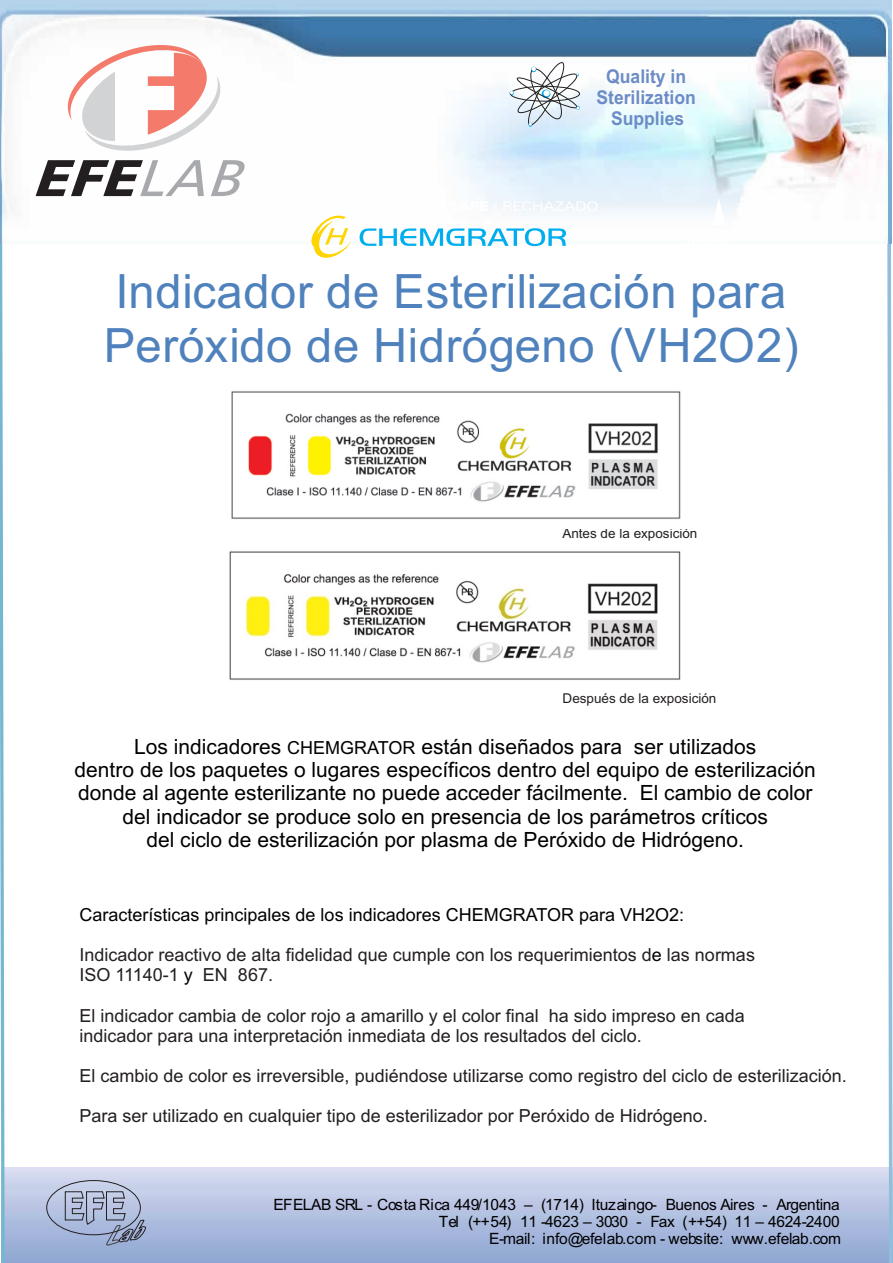
<style>
.page{position:relative;width:893px;height:1263px;background:#fff}
.page>*{position:absolute;margin:0;border:0;box-sizing:border-box;transform-origin:0 0}
.t1{font:47.25px/53.8px "Arial";letter-spacing:.015em;color:#4f82bd}
.t2{font:21px/23.4px "Arial";color:#000;text-align:center}
.t3{font:700 19.05px/21.3px "Arial";color:#6c8cc7;text-align:center;scale:.92 1}
.t4{font:18px/20.1px "Arial";color:#231f20}
.t5{font:18px "Arial";color:#000}
.t6{font:15.6px/17px "Arial";letter-spacing:-.015em;color:#000;text-align:right}
.t7{font:13.5px "Arial";color:#231f20}
.s1{font-size:18px}
.s2{color:#000}
</style>
<div class="page">
<img style="left:6px;top:1168px;width:879px;height:95px">
<svg style="left:65px;top:1191px;width:81px;height:55px;background:#9ba6c3"></svg>
<div style="left:47px;top:1180px;width:94px;height:55px;border:1px solid #231f20;border-radius:50%"></div>
<svg style="left:885px;top:226px;width:8px;height:1037px"></svg>
<svg style="left:0;top:244px;width:6px;height:1019px"></svg>
<img style="left:0;top:0;width:891px;height:244px">
<svg style="left:36px;top:39px;width:210px;height:157px"></svg>
<svg style="left:509px;top:61px;width:71px;height:66px"></svg>
<svg style="left:360px;top:228px;width:206px;height:18px"></svg>
<svg style="left:424px;top:201px;width:73px;height:11px"></svg>
<svg style="left:503px;top:201px;width:95px;height:10px"></svg>
<svg style="left:687px;top:236px;width:40px;height:8px"></svg>
<svg style="left:712px;top:198px;width:14px;height:27px"></svg>
<svg style="left:309px;top:214px;width:43px;height:44px"></svg>
<img style="left:231px;top:391px;width:450px;height:128px">
<img style="left:229px;top:551px;width:452px;height:129px">
<p class="t3" style="left:596px;top:67px;width:110px">Quality in<br>Sterilization<br>Supplies</p>
<h1 class="t1" style="left:104px;top:269px;width:697px">Indicador de Esterilización para<br>Peróxido de Hidrógeno (VH2O2)</h1>
<p class="t7" style="left:562px;top:528px;width:137px">Antes de la exposición</p>
<p class="t7" style="left:563px;top:693px;width:155px">Después de la exposición</p>
<p class="t2" style="left:75px;top:736px;width:743px">Los indicadores <span class="s1">CHEMGRATOR</span> están diseñados para ser utilizados<br>dentro de los paquetes o lugares específicos dentro del equipo de esterilización donde al agente esterilizante no puede acceder fácilmente. El cambio de color del indicador se produce solo en presencia de los parámetros críticos<br>del ciclo de esterilización por plasma de Peróxido de Hidrógeno.</p>
<p class="t5" style="left:80px;top:908px;width:606px">Características principales de los indicadores CHEMGRATOR para VH2O2:</p>
<p class="t5" style="left:652px;top:948px;width:12px">e</p>
<p class="t4" style="left:80px;top:946px;width:677px">Indicador reactivo de alta fidelidad que cumple con los requerimientos d las normas<br>ISO 11140-1 <span class="s2">y</span></p>
<p class="t4" style="left:203px;top:967px;width:72px">EN 867.</p>
<p class="t4" style="left:80px;top:1007px;width:667px">El indicador cambia de color rojo a amarillo y el color final ha sido impreso en cada indicador para una interpretación inmediata de los resultados del ciclo.</p>
<p class="t4" style="left:80px;top:1067px;width:769px">El cambio de color es irreversible, pudiéndose utilizarse como registro del ciclo de esterilización.</p>
<p class="t4" style="left:80px;top:1107px;width:630px">Para ser utilizado en cualquier tipo de esterilizador por Peróxido de Hidrógeno.</p>
<p class="t6" style="left:273px;top:1197px;width:569px">EFELAB SRL - Costa Rica 449/1043 – (1714) Ituzaingo- Buenos Aires - Argentina<br>Tel (++54) 11 -4623 – 3030 - Fax (++54) 11 – 4624-2400<br>E-mail: info@efelab.com - website: www.efelab.com</p>
</div>
